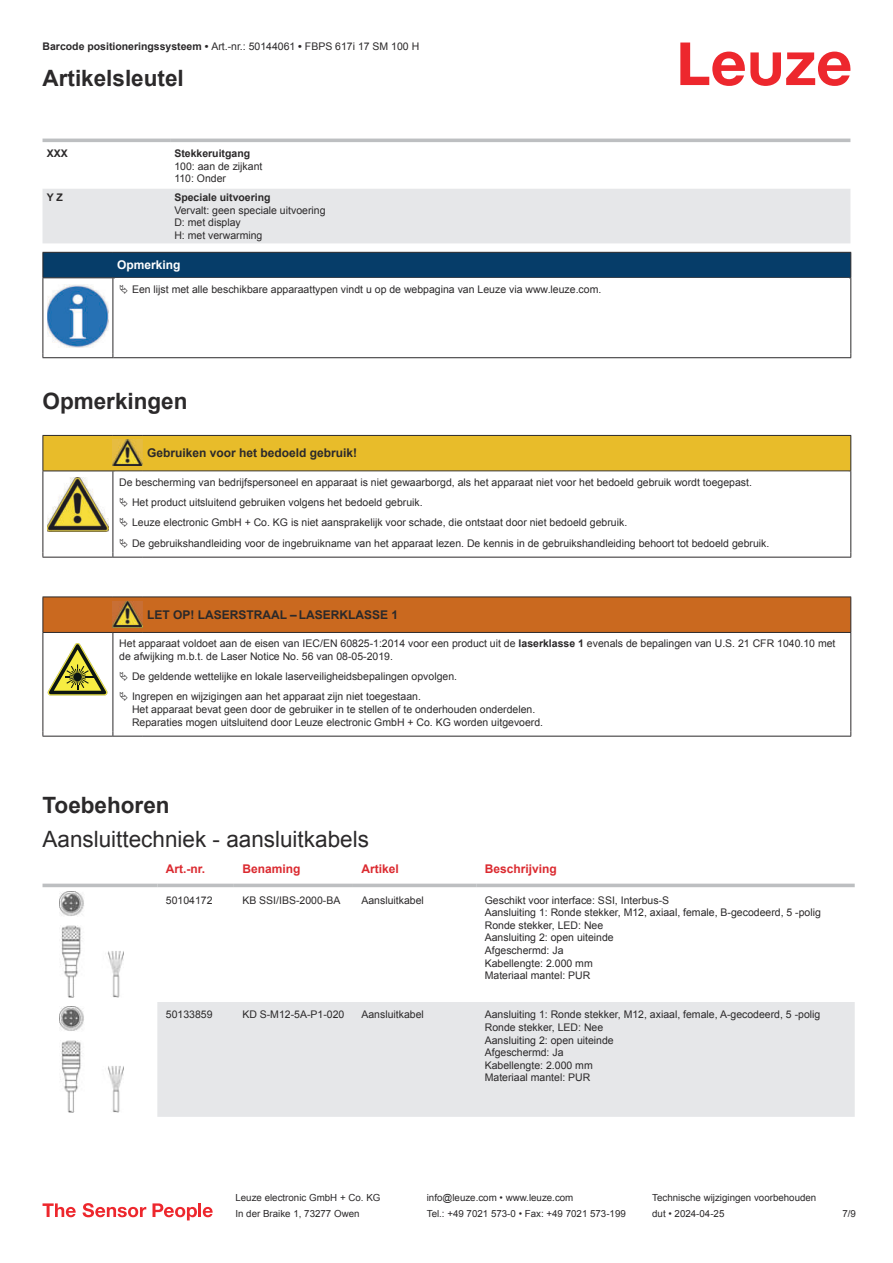
<style>
.page{position:relative;width:893px;height:1263px;background:#fff}
.page>*{position:absolute;margin:0;border:0;box-sizing:border-box;transform-origin:0 0}
.t1{font:700 22.5px "Arial";color:#2b292a}
.t2{font:22.5px "Arial";color:#2b292a}
.t3{font:700 12px "Arial";color:#2b292a}
.t4{font:700 12px "Arial";color:#db2a30}
.t5{font:700 12px "Arial";color:#fff}
.t6{font:10.5px/12.6px "Arial";color:#2b292a}
.t7{font:700 10.5px "Arial";color:#2b292a}
.t8{font:9.75px "Arial";color:#2b292a}
.s1{font-weight:700}
</style>
<div class="page">
<svg style="left:680px;top:43px;width:170px;height:43px"></svg>
<svg style="left:43px;top:138px;width:807px;height:1px"></svg>
<div style="left:43px;top:189px;width:807px;height:54px;background:#e6e7e9"></div>
<hr style="left:43px;top:139px;width:127px;height:3px;background:#bdbfc1">
<hr style="left:170px;top:139px;width:680px;height:3px;background:#bdbfc1">
<svg style="left:43px;top:883px;width:812px;height:230px"></svg>
<div style="left:157px;top:1002px;width:698px;height:115px;background:#e6e7e9"></div>
<hr style="left:43px;top:884px;width:114px;height:3px;background:#bdbfc1">
<hr style="left:157px;top:884px;width:77px;height:3px;background:#bdbfc1">
<hr style="left:234px;top:884px;width:119px;height:3px;background:#bdbfc1">
<hr style="left:353px;top:884px;width:123px;height:3px;background:#bdbfc1">
<hr style="left:476px;top:884px;width:379px;height:3px;background:#bdbfc1">
<img style="left:59px;top:891px;width:65px;height:107px">
<img style="left:59px;top:1006px;width:65px;height:106px">
<svg style="left:43px;top:1203px;width:33px;height:14px"></svg>
<svg style="left:83px;top:1203px;width:63px;height:14px"></svg>
<svg style="left:153px;top:1203px;width:44px;height:17px"></svg>
<hr style="left:198px;top:1203px;width:3px;height:14px;background:#ed272d">
<svg style="left:203px;top:1207px;width:10px;height:10px"></svg>
<div style="left:43px;top:252px;width:808px;height:26px;background:#063d69"></div>
<hr style="left:113px;top:277px;width:738px;height:1px;background:#2b292a">
<hr style="left:43px;top:278px;width:1px;height:75px;background:#2b292a">
<hr style="left:113px;top:278px;width:1px;height:75px;background:#2b292a">
<hr style="left:850px;top:278px;width:1px;height:75px;background:#2b292a">
<hr style="left:43px;top:357px;width:70px;height:1px;background:#2b292a">
<hr style="left:113px;top:357px;width:738px;height:1px;background:#2b292a">
<img style="left:47px;top:284px;width:61px;height:63px">
<div style="left:44px;top:436px;width:806px;height:35px;background:#e8bc2a"></div>
<svg style="left:44px;top:472px;width:806px;height:85px"></svg>
<hr style="left:43px;top:435px;width:70px;height:1px;background:#2b292a">
<hr style="left:43px;top:436px;width:1px;height:35px;background:#2b292a">
<hr style="left:43px;top:471px;width:70px;height:1px;background:#2b292a">
<hr style="left:113px;top:435px;width:30px;height:1px;background:#2b292a">
<hr style="left:113px;top:471px;width:30px;height:1px;background:#2b292a">
<hr style="left:143px;top:435px;width:708px;height:1px;background:#2b292a">
<hr style="left:850px;top:436px;width:1px;height:35px;background:#2b292a">
<hr style="left:143px;top:471px;width:708px;height:1px;background:#2b292a">
<hr style="left:43px;top:471px;width:1px;height:82px;background:#2b292a">
<hr style="left:113px;top:471px;width:1px;height:82px;background:#2b292a">
<hr style="left:850px;top:471px;width:1px;height:82px;background:#2b292a">
<hr style="left:43px;top:557px;width:70px;height:1px;background:#2b292a">
<hr style="left:113px;top:557px;width:30px;height:1px;background:#2b292a">
<hr style="left:143px;top:557px;width:708px;height:1px;background:#2b292a">
<img style="left:113px;top:440px;width:30px;height:26px">
<img style="left:47px;top:477px;width:61px;height:54px">
<svg style="left:115px;top:472px;width:734px;height:81px"></svg>
<div style="left:44px;top:597px;width:806px;height:35px;background:#ca691f"></div>
<svg style="left:44px;top:633px;width:806px;height:103px"></svg>
<hr style="left:43px;top:596px;width:70px;height:1px;background:#2b292a">
<hr style="left:43px;top:597px;width:1px;height:35px;background:#2b292a">
<hr style="left:43px;top:632px;width:70px;height:1px;background:#2b292a">
<hr style="left:113px;top:596px;width:30px;height:1px;background:#2b292a">
<hr style="left:113px;top:632px;width:30px;height:1px;background:#2b292a">
<hr style="left:143px;top:596px;width:708px;height:1px;background:#2b292a">
<hr style="left:850px;top:597px;width:1px;height:35px;background:#2b292a">
<hr style="left:143px;top:632px;width:708px;height:1px;background:#2b292a">
<hr style="left:43px;top:633px;width:1px;height:99px;background:#2b292a">
<hr style="left:113px;top:633px;width:1px;height:99px;background:#2b292a">
<hr style="left:850px;top:633px;width:1px;height:99px;background:#2b292a">
<hr style="left:43px;top:736px;width:70px;height:1px;background:#2b292a">
<hr style="left:113px;top:736px;width:30px;height:1px;background:#2b292a">
<hr style="left:143px;top:736px;width:708px;height:1px;background:#2b292a">
<img style="left:113px;top:601px;width:30px;height:26px">
<svg style="left:47px;top:643px;width:60px;height:52px"></svg>
<svg style="left:115px;top:633px;width:734px;height:99px"></svg>
<svg style="left:120px;top:498px;width:8px;height:9px"></svg>
<svg style="left:120px;top:518px;width:8px;height:9px"></svg>
<svg style="left:120px;top:538px;width:8px;height:9px"></svg>
<svg style="left:120px;top:672px;width:8px;height:9px"></svg>
<svg style="left:120px;top:692px;width:8px;height:9px"></svg>
<p class="t6" style="left:43px;top:41px;width:378px"><span class="s1">Barcode positioneringssysteem •</span> Art.-nr.: 50144061 <span class="s1">•</span> FBPS 617i 17 SM 100 H</p>
<h1 class="t1" style="left:43px;top:70px;width:143px">Artikelsleutel</h1>
<p class="t7" style="left:47px;top:149px;width:23px">XXX</p>
<p class="t7" style="left:174px;top:149px;width:77px">Stekkeruitgang</p>
<p class="t6" style="left:174px;top:161px;width:90px">100: aan de zijkant<br>110: Onder</p>
<p class="t7" style="left:47px;top:193px;width:18px">Y Z</p>
<p class="t7" style="left:174px;top:193px;width:98px">Speciale uitvoering</p>
<p class="t6" style="left:174px;top:204px;width:153px">Vervalt: geen speciale uitvoering<br>D: met display<br>H: met verwarming</p>
<p class="t5" style="left:117px;top:260px;width:65px">Opmerking</p>
<p class="t6" style="left:132px;top:284px;width:471px">Een lijst met alle beschikbare apparaattypen vindt u op de webpagina van Leuze via www.leuze.com.</p>
<h1 class="t1" style="left:43px;top:393px;width:147px">Opmerkingen</h1>
<p class="t3" style="left:147px;top:449px;width:212px">Gebruiken voor het bedoeld gebruik!</p>
<p class="t6" style="left:132px;top:473px;width:639px;line-height:20.2px;text-indent:-13px">De bescherming van bedrijfspersoneel en apparaat is niet gewaarborgd, als het apparaat niet voor het bedoeld gebruik wordt toegepast.<br>Het product uitsluitend gebruiken volgens het bedoeld gebruik.<br>Leuze electronic GmbH + Co. KG is niet aansprakelijk voor schade, die ontstaat door niet bedoeld gebruik.<br>De gebruikshandleiding voor de ingebruikname van het apparaat lezen. De kennis in de gebruikshandleiding behoort tot bedoeld gebruik.</p>
<p class="t3" style="left:147px;top:610px;width:253px">LET OP! LASERSTRAAL – LASERKLASSE 1</p>
<p class="t6" style="left:119px;top:638px;width:718px">Het apparaat voldoet aan de eisen van IEC/EN 60825-1:2014 voor een product uit de <span class="s1">laserklasse 1</span> evenals de bepalingen van U.S. 21 CFR 1040.10 met de afwijking m.b.t. de Laser Notice No. 56 van 08-05-2019.</p>
<p class="t6" style="left:132px;top:667px;width:327px;line-height:20.2px">De geldende wettelijke en lokale laserveiligheidsbepalingen opvolgen.<br>Ingrepen en wijzigingen aan het apparaat zijn niet toegestaan.</p>
<p class="t6" style="left:132px;top:704px;width:413px">Het apparaat bevat geen door de gebruiker in te stellen of te onderhouden onderdelen.<br>Reparaties mogen uitsluitend door Leuze electronic GmbH + Co. KG worden uitgevoerd.</p>
<h1 class="t1" style="left:43px;top:796px;width:129px">Toebehoren</h1>
<h1 class="t2" style="left:43px;top:830px;width:328px">Aansluittechniek - aansluitkabels</h1>
<p class="t4" style="left:166px;top:864px;width:41px">Art.-nr.</p>
<p class="t4" style="left:242px;top:864px;width:60px">Benaming</p>
<p class="t4" style="left:361px;top:864px;width:39px">Artikel</p>
<p class="t4" style="left:485px;top:864px;width:74px">Beschrijving</p>
<p class="t6" style="left:166px;top:895px;width:48px">50104172</p>
<p class="t6" style="left:242px;top:895px;width:100px">KB SSI/IBS-2000-BA</p>
<p class="t6" style="left:361px;top:895px;width:64px">Aansluitkabel</p>
<p class="t6" style="left:485px;top:895px;width:338px">Geschikt voor interface: SSI, Interbus-S<br>Aansluiting 1: Ronde stekker, M12, axiaal, female, B-gecodeerd, 5 -polig Ronde stekker, LED: Nee<br>Aansluiting 2: open uiteinde<br>Afgeschermd: Ja<br>Kabellengte: 2.000 mm<br>Materiaal mantel: PUR</p>
<p class="t6" style="left:166px;top:1009px;width:48px">50133859</p>
<p class="t6" style="left:242px;top:1009px;width:104px">KD S-M12-5A-P1- 020</p>
<p class="t6" style="left:361px;top:1009px;width:64px">Aansluitkabel</p>
<p class="t6" style="left:485px;top:1009px;width:337px">Aansluiting 1: Ronde stekker, M12, axiaal, female, A-gecodeerd, 5 -polig<br>Ronde stekker, LED: Nee<br>Aansluiting 2: open uiteinde<br>Afgeschermd: Ja<br>Kabellengte: 2.000 mm<br>Materiaal mantel: PUR</p>
<p class="t8" style="left:235px;top:1194px;width:146px">Leuze electronic GmbH + Co. KG</p>
<p class="t8" style="left:427px;top:1194px;width:148px">info@leuze.com • www.leuze.com</p>
<p class="t8" style="left:652px;top:1194px;width:166px">Technische wijzigingen voorbehouden</p>
<p class="t8" style="left:235px;top:1210px;width:126px">In der Braike 1, 73277 Owen</p>
<p class="t8" style="left:427px;top:1210px;width:201px">Tel.: +49 7021 573-0 • Fax: +49 7021 573-199</p>
<p class="t8" style="left:652px;top:1210px;width:74px">dut • 2024-04-25</p>
<p class="t8" style="left:842px;top:1210px;width:15px">7 /9</p>
</div>
